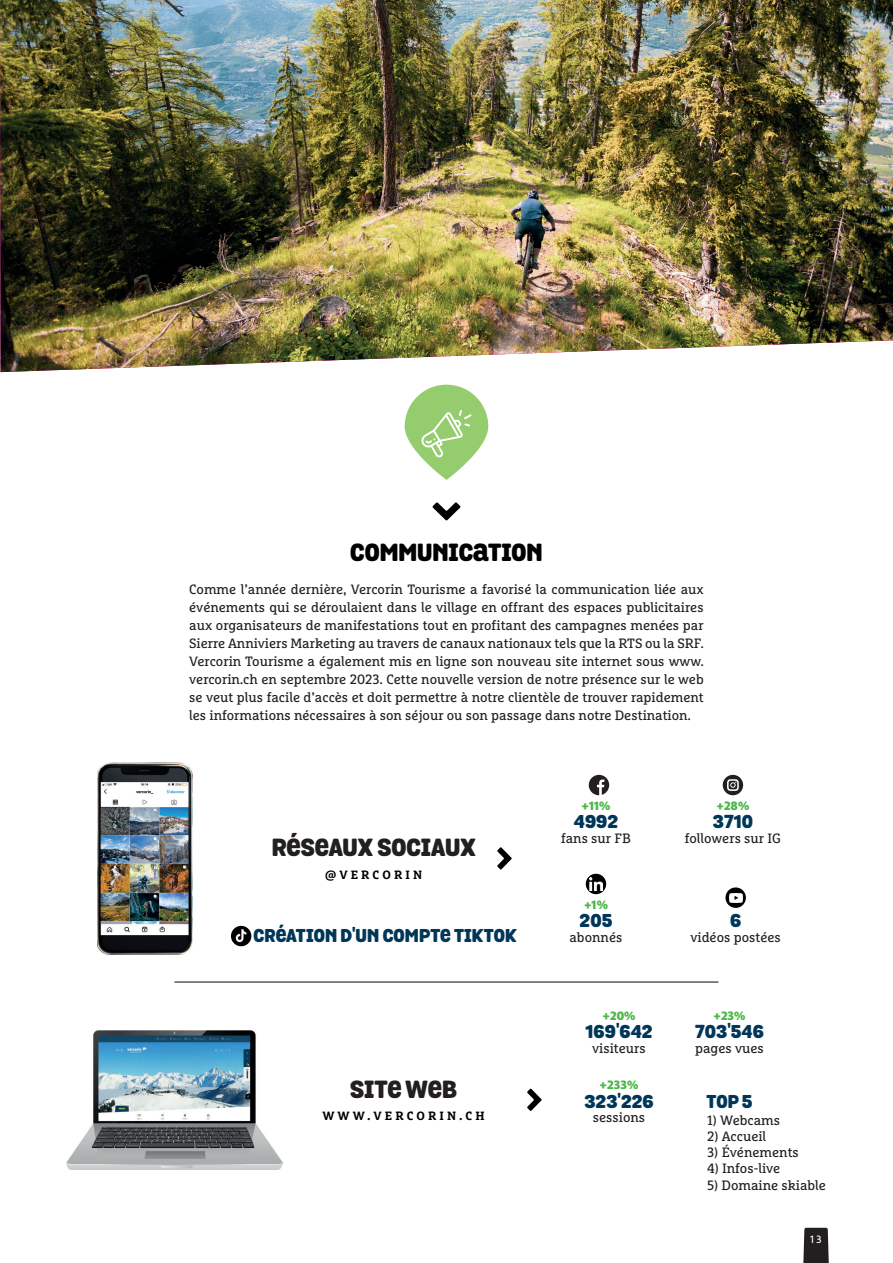
<style>
.page{position:relative;width:893px;height:1263px;background:#fff}
.page>*{position:absolute;margin:0;border:0;box-sizing:border-box;transform-origin:0 0}
.t1{font:900 24px "Grota Rounded";color:#231f20}
.t2{font:900 24px "Grota Rounded";color:#000001}
.t3{font:900 18px "Grota Rounded";letter-spacing:.005em;color:#003758}
.t4{font:13.5px/18px "Marselis Slab Pro";color:#231f20;text-align:justify}
.t5{font:900 12px "Marselis Pro";letter-spacing:.005em;color:#4cb848}
.t6{font:700 12px "Marselis Slab Pro";letter-spacing:.26em;color:#000001}
.t7{font:10.5px "Marselis Pro";color:#fff}
</style>
<div class="page">
<img style="left:0;top:0;width:893px;height:372px">
<svg style="left:432px;top:502px;width:28px;height:18px"></svg>
<svg style="left:527px;top:1088px;width:15px;height:23px"></svg>
<img style="left:67px;top:1030px;width:215px;height:139px">
<svg style="left:497px;top:847px;width:15px;height:23px"></svg>
<svg style="left:589px;top:775px;width:20px;height:20px"></svg>
<svg style="left:723px;top:775px;width:20px;height:20px"></svg>
<svg style="left:586px;top:874px;width:20px;height:20px"></svg>
<svg style="left:590px;top:877px;width:12px;height:13px"></svg>
<svg style="left:725px;top:887px;width:21px;height:21px"></svg>
<svg style="left:729px;top:893px;width:13px;height:9px"></svg>
<img style="left:97px;top:762px;width:95px;height:193px">
<svg style="left:405px;top:385px;width:83px;height:95px;fill:#94cc6e"></svg>
<svg style="left:421px;top:410px;width:50px;height:47px;background:#a6d487"></svg>
<hr style="left:175px;top:982px;width:543px;height:1px;background:#0f0003">
<svg style="left:231px;top:926px;width:20px;height:20px"></svg>
<img style="left:233px;top:927px;width:17px;height:18px;border-radius:8px">
<svg style="left:803px;top:1228px;width:26px;height:35px"></svg>
<h1 class="t2" style="left:350px;top:533px;width:194px">COMMUNICATION</h1>
<p class="t4" style="left:189px;top:580px;width:516px">Comme l’année dernière, Vercorin Tourisme a favorisé la communication liée aux événements qui se déroulaient dans le village en offrant des espaces publicitaires aux organisateurs de manifestations tout en profitant des campagnes menées par Sierre Anniviers Marketing au travers de canaux nationaux tels que la RTS ou la SRF.<br>Vercorin Tourisme a également mis en ligne son nouveau site internet sous www. vercorin.ch en septembre 2023. Cette nouvelle version de notre présence sur le web se veut plus facile d’accès et doit permettre à notre clientèle de trouver rapidement les informations nécessaires à son séjour ou son passage dans notre Destination.</p>
<p class="t5" style="left:581px;top:798px;width:31px">+11%</p>
<h2 class="t3" style="left:574px;top:808px;width:46px">4992</h2>
<p class="t5" style="left:716px;top:798px;width:35px">+28%</p>
<h2 class="t3" style="left:713px;top:808px;width:42px">3710</h2>
<h1 class="t1" style="left:272px;top:828px;width:205px">RÉSEAUX SOCIAUX</h1>
<p class="t6" style="left:325px;top:867px;width:99px">@VERCORIN</p>
<h2 class="t3" style="left:254px;top:921px;width:265px">CRÉATION D'UN COMPTE TIKTOK</h2>
<h1 class="t1" style="left:350px;top:1070px;width:108px">SITE WEB</h1>
<p class="t6" style="left:322px;top:1108px;width:164px">WWW.VERCORIN.CH</p>
<p class="t4" style="left:561px;top:829px;width:71px">fans sur FB</p>
<p class="t4" style="left:685px;top:829px;width:98px">followers sur IG</p>
<p class="t5" style="left:584px;top:897px;width:25px">+1%</p>
<h2 class="t3" style="left:580px;top:906px;width:34px">205</h2>
<h2 class="t3" style="left:730px;top:906px;width:13px">6</h2>
<p class="t4" style="left:569px;top:928px;width:54px">abonnés</p>
<p class="t4" style="left:690px;top:928px;width:92px">vidéos postées</p>
<p class="t5" style="left:602px;top:1008px;width:35px">+20%</p>
<p class="t4" style="left:592px;top:1039px;width:55px">visiteurs</p>
<h2 class="t3" style="left:585px;top:1017px;width:69px">169'642</h2>
<p class="t5" style="left:713px;top:1008px;width:34px">+23%</p>
<p class="t4" style="left:695px;top:1039px;width:70px">pages vues</p>
<h2 class="t3" style="left:695px;top:1017px;width:70px">703'546</h2>
<p class="t5" style="left:600px;top:1077px;width:40px">+233%</p>
<p class="t4" style="left:593px;top:1108px;width:54px">sessions</p>
<h2 class="t3" style="left:584px;top:1087px;width:71px">323'226</h2>
<h2 class="t3" style="left:706px;top:1087px;width:48px">TOP 5</h2>
<p class="t4" style="left:707px;top:1111px;width:75px">1) Webcams</p>
<p class="t4" style="left:707px;top:1127px;width:61px">2) Accueil</p>
<p class="t4" style="left:707px;top:1143px;width:93px">3) Événements</p>
<p class="t4" style="left:707px;top:1159px;width:75px">4) Infos-live</p>
<p class="t4" style="left:707px;top:1176px;width:120px">5) Domaine skiable</p>
<p class="t7" style="left:810px;top:1232px;width:13px">13</p>
</div>
